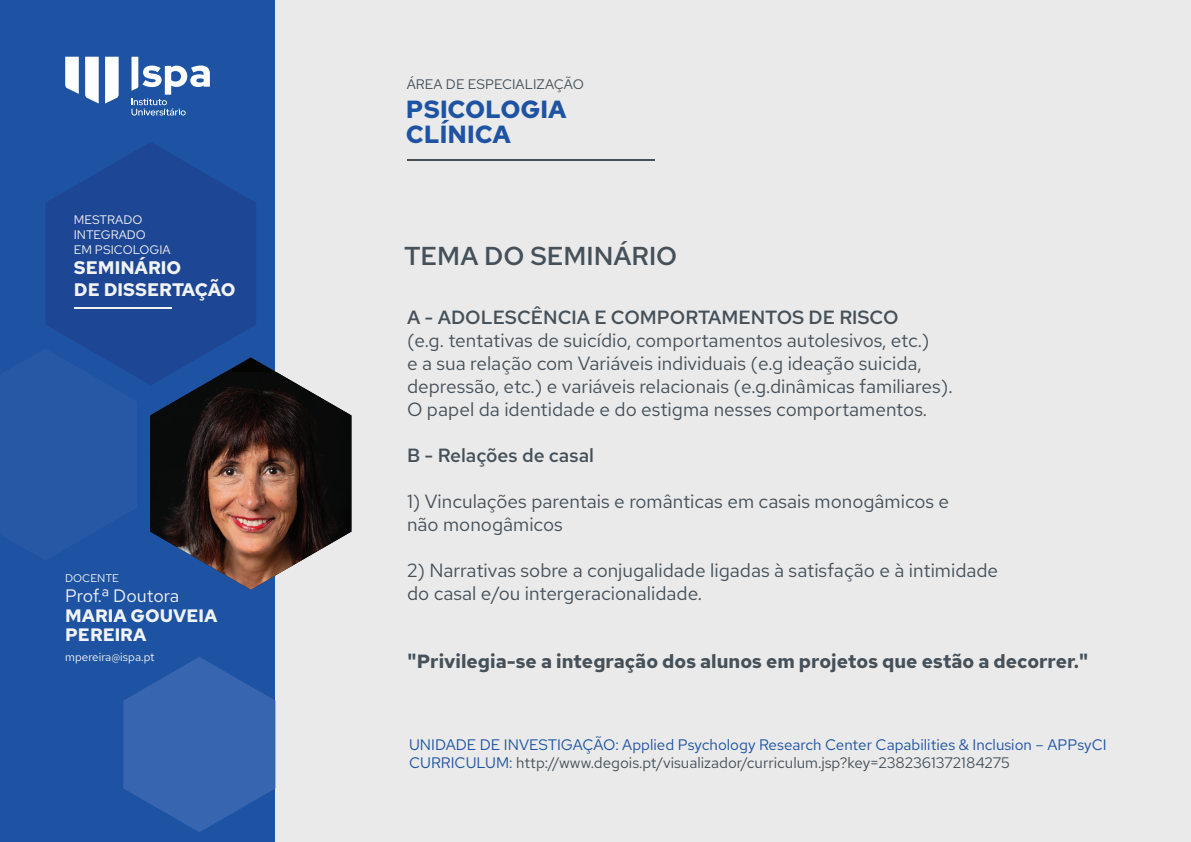
<style>
.page{position:relative;width:1191px;height:842px;background:#fff}
.page>*{position:absolute;margin:0;border:0;box-sizing:border-box;transform-origin:0 0}
.t1{font:500 25.9px "Red Hat Text";color:#455059}
.t2{font:700 24.8px/25px "Red Hat Text";color:#1d53a2}
.t3{font:19.1px/22.9px "Red Hat Text";color:#455059}
.t4{font:700 19.1px "Red Hat Text";color:#455059}
.t5{font:500 19.1px "Red Hat Text";color:#455059}
.t6{font:700 18.2px/21.8px "Red Hat Text";color:#f2f3f4}
.t7{font:700 18px/19.8px "Red Hat Text";color:#f2f3f4}
.t8{font:18px "Red Hat Text";color:#f2f3f4}
.t9{font:15.2px/18.1px "Red Hat Text";color:#1d53a2}
.t10{font:13.8px "Red Hat Text";color:#455059}
.t11{font:12.3px/14.8px "Red Hat Text";color:#f2f3f4}
.t12{font:11.7px "Red Hat Text";color:#f2f3f4}
.t13{font:11.1px "Red Hat Text";color:#f2f3f4}
.s1{color:#455059}
</style>
<div class="page">
<div style="left:0;top:0;width:275px;height:842px;background:#1d53a2"></div>
<div style="left:275px;top:0;width:916px;height:842px;background:#eaeaea"></div>
<svg style="left:131px;top:57px;width:79px;height:59px"></svg>
<svg style="left:85px;top:57px;width:14px;height:47px"></svg>
<svg style="left:65px;top:57px;width:14px;height:37px"></svg>
<svg style="left:105px;top:57px;width:14px;height:47px"></svg>
<svg style="left:123px;top:657px;width:152px;height:175px"></svg>
<svg style="left:46px;top:142px;width:210px;height:242px;fill:#1d4694"></svg>
<svg style="left:150px;top:357px;width:126px;height:15px"></svg>
<img style="left:150px;top:372px;width:201px;height:218px">
<hr style="left:74px;top:308px;width:97px;height:1px;background:#f2f3f4">
<hr style="left:407px;top:159px;width:247px;height:2px;background:#455059">
<p class="t11" style="left:74px;top:212px;width:98px">MESTRADO<br>INTEGRADO<br>EM PSICOLOGIA</p>
<p class="t6" style="left:74px;top:257px;width:163px">SEMINÁRIO<br>DE DISSERTAÇÃO</p>
<p class="t13" style="left:65px;top:571px;width:55px">DOCENTE</p>
<p class="t8" style="left:65px;top:584px;width:115px">Prof.ª Doutora</p>
<p class="t7" style="left:65px;top:605px;width:154px">MARIA GOUVEIA<br>PEREIRA</p>
<p class="t12" style="left:65px;top:649px;width:91px">mpereira@ispa.pt</p>
<p class="t10" style="left:407px;top:75px;width:179px">ÁREA DE ESPECIALIZAÇÃO</p>
<p class="t2" style="left:406px;top:96px;width:162px">PSICOLOGIA<br>CLÍNICA</p>
<h1 class="t1" style="left:404px;top:239px;width:275px">TEMA DO SEMINÁRIO</h1>
<p class="t5" style="left:407px;top:305px;width:493px">A - ADOLESCÊNCIA E COMPORTAMENTOS DE RISCO</p>
<p class="t3" style="left:407px;top:329px;width:547px">(e.g. tentativas de suicídio, comportamentos autolesivos, etc.)<br>e a sua relação com Variáveis individuais (e.g ideação suicida, depressão, etc.) e variáveis relacionais (e.g.dinâmicas familiares).<br>O papel da identidade e do estigma nesses comportamentos.</p>
<p class="t5" style="left:407px;top:443px;width:188px">B - Relações de casal</p>
<p class="t3" style="left:407px;top:489px;width:544px">1) Vinculações parentais e românticas em casais monogâmicos e não monogâmicos</p>
<p class="t3" style="left:407px;top:558px;width:593px">2) Narrativas sobre a conjugalidade ligadas à satisfação e à intimidade do casal e/ou intergeracionalidade.</p>
<p class="t4" style="left:407px;top:649px;width:683px">"Privilegia-se a integração dos alunos em projetos que estão a decorrer."</p>
<p class="t9" style="left:409px;top:735px;width:699px">UNIDADE DE INVESTIGAÇÃO: Applied Psychology Research Center Capabilities &amp; Inclusion – APPsyCI<br>CURRICULUM: <span class="s1">http://www.degois.pt/visualizador/curriculum.jsp?key=2382361372184275</span></p>
</div>
